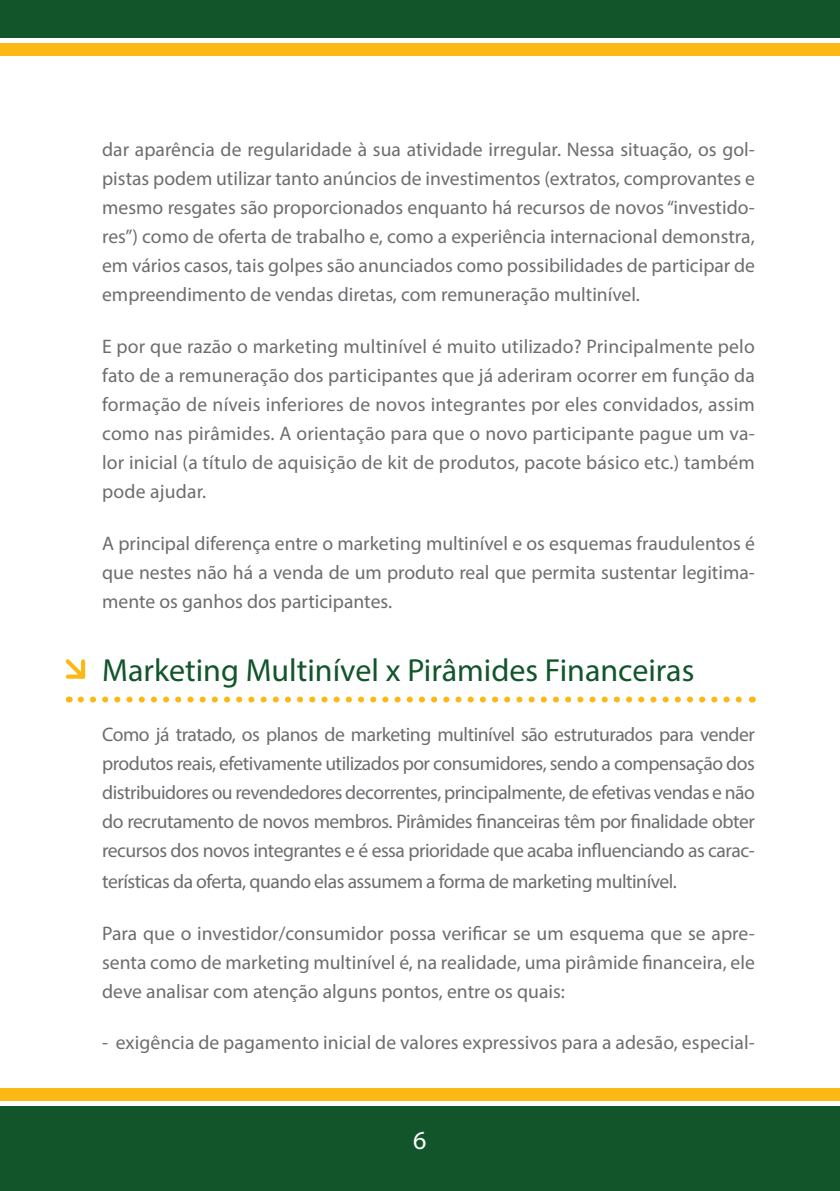
<style>
.page{position:relative;width:840px;height:1191px;background:#fff}
.page>*{position:absolute;margin:0;border:0;box-sizing:border-box;transform-origin:0 0}
.t1{font:32px "Myriad Pro";color:#12552b}
.t2{font:26px "Myriad Pro";color:#fff}
.t3{font:19.6px/29px "Myriad Pro";color:#6c6d70;text-align:justify}
.t4{font:19.6px "Myriad Pro";letter-spacing:-.025em;color:#6c6d70}
</style>
<div class="page">
<svg style="left:0;top:43px;width:839px;height:1px"></svg>
<div style="left:0;top:44px;width:839px;height:12px;background:#fcb814"></div>
<div style="left:0;top:0;width:839px;height:38px;background:#12552b"></div>
<svg style="left:0;top:1100px;width:839px;height:1px"></svg>
<div style="left:0;top:1087px;width:839px;height:13px;background:#fcb814"></div>
<div style="left:0;top:1106px;width:839px;height:85px;background:#12552b"></div>
<svg style="left:81px;top:696px;width:661px;height:6px"></svg>
<svg style="left:65px;top:659px;width:20px;height:20px"></svg>
<p class="t3" style="left:102px;top:135px;width:654px">dar aparência de regularidade à sua atividade irregular. Nessa situação, os gol&shy;pistas podem utilizar tanto anúncios de investimentos (extratos, comprovantes e mesmo resgates são proporcionados enquanto há recursos de novos “investido&shy;res”) como de oferta de trabalho e, como a experiência internacional demonstra, em vários casos, tais golpes são anunciados como possibilidades de participar de empreendimento de vendas diretas, com remuneração multinível.</p>
<p class="t3" style="left:102px;top:332px;width:653px">E por que razão o marketing multinível é muito utilizado? Principalmente pelo fato de a remuneração dos participantes que já aderiram ocorrer em função da formação de níveis inferiores de novos integrantes por eles convidados, assim como nas pirâmides. A orientação para que o novo participante pague um va&shy;lor inicial (a título de aquisição de kit de produtos, pacote básico etc.) também pode ajudar.</p>
<p class="t3" style="left:102px;top:528px;width:654px">A principal diferença entre o marketing multinível e os esquemas fraudulentos é que nestes não há a venda de um produto real que permita sustentar legitima&shy;mente os ganhos dos participantes.</p>
<h1 class="t1" style="left:102px;top:650px;width:593px">Marketing Multinível x Pirâmides Financeiras</h1>
<p class="t3" style="left:102px;top:719px;width:654px">Como já tratado, os planos de marketing multinível são estruturados para vender produtos reais, efetivamente utilizados por consumidores, sendo a compensação dos distribuidores ou revendedores decorrentes, principalmente, de efetivas vendas e não do recrutamento de novos membros. Pirâmides financeiras têm por finalidade obter recursos dos novos integrantes e é essa prioridade que acaba influenciando as carac-</p>
<p class="t4" style="left:102px;top:869px;width:576px">terísticas da oferta, quando elas assumem a forma de marketing multinível.</p>
<p class="t3" style="left:102px;top:918px;width:653px">Para que o investidor/consumidor possa verificar se um esquema que se apre&shy;senta como de marketing multinível é, na realidade, uma pirâmide financeira, ele deve analisar com atenção alguns pontos, entre os quais:</p>
<p class="t3" style="left:102px;top:1027px;width:653px">- exigência de pagamento inicial de valores expressivos para a adesão, especial-</p>
<h2 class="t2" style="left:413px;top:1124px;width:15px">6</h2>
</div>
